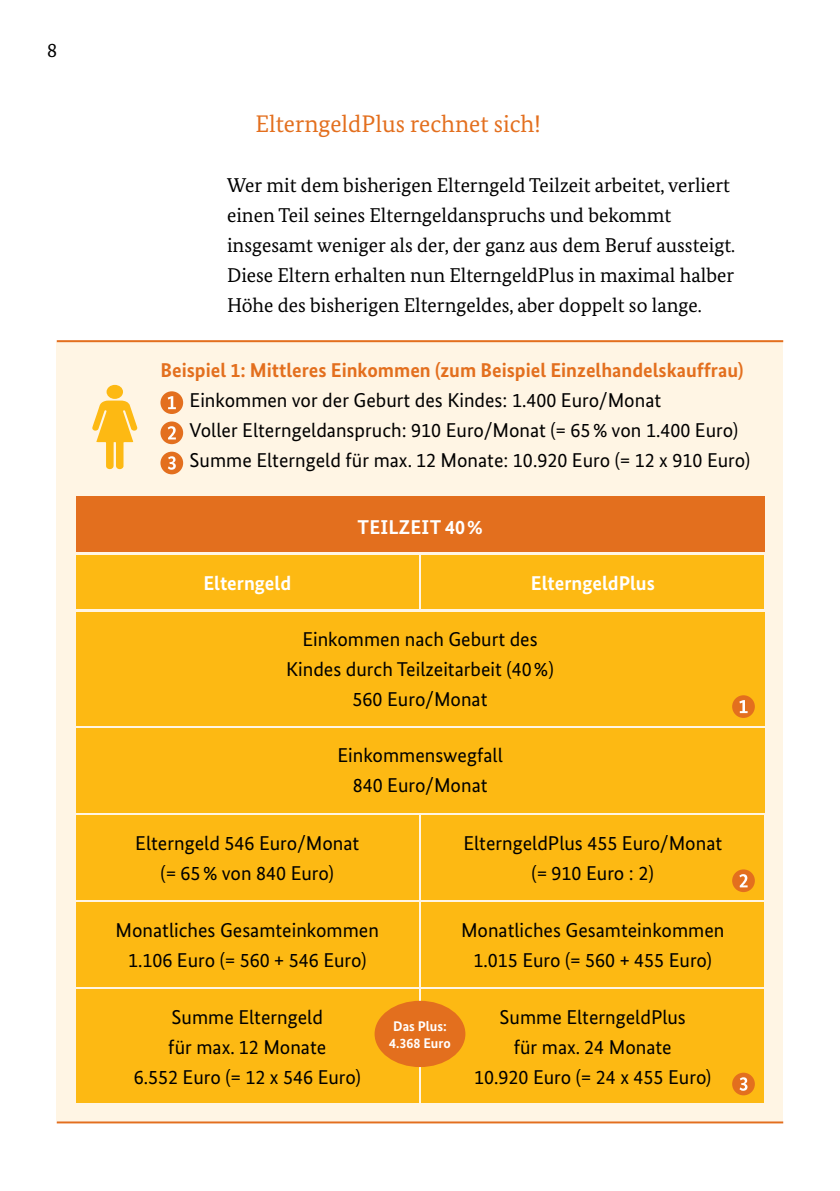
<style>
.page{position:relative;width:840px;height:1191px;background:#fff}
.page>*{position:absolute;margin:0;border:0;box-sizing:border-box;transform-origin:0 0}
.t1{font:24px "Bundes Serif";color:#e36f1e}
.t2{font:20px/30px "Bundes Sans";color:#000;text-align:center}
.t3{font:20px/30px "Bundes Serif";color:#000}
.t4{font:700 20px "Bundes Sans";color:#e36f1e}
.t5{font:700 20px "Bundes Sans";color:#fff}
.t6{font:700 14px/16.6px "Bundes Sans";color:#fff}
</style>
<div class="page">
<div style="left:57px;top:343px;width:725px;height:778px;background:#fff5e4"></div>
<svg style="left:92px;top:400px;width:45px;height:70px"></svg>
<div style="left:106px;top:385px;width:17px;height:14px;background:#fdb913;border-radius:50%"></div>
<div style="left:160px;top:391px;width:23px;height:23px;background:#e36f1e;border-radius:50%"></div>
<svg style="left:168px;top:396px;width:8px;height:13px"></svg>
<div style="left:160px;top:421px;width:23px;height:23px;background:#e36f1e;border-radius:50%"></div>
<svg style="left:168px;top:426px;width:8px;height:13px"></svg>
<div style="left:160px;top:452px;width:23px;height:22px;background:#e36f1e;border-radius:50%"></div>
<svg style="left:168px;top:456px;width:8px;height:14px"></svg>
<div style="left:76px;top:612px;width:687px;height:113px;background:#fdb913"></div>
<div style="left:76px;top:728px;width:687px;height:84px;background:#fdb913"></div>
<div style="left:76px;top:555px;width:342px;height:54px;background:#fdb913"></div>
<div style="left:76px;top:815px;width:342px;height:84px;background:#fdb913"></div>
<div style="left:421px;top:815px;width:342px;height:84px;background:#fdb913"></div>
<div style="left:731px;top:695px;width:23px;height:23px;background:#e36f1e;border-radius:50%"></div>
<svg style="left:739px;top:700px;width:8px;height:13px"></svg>
<div style="left:76px;top:496px;width:687px;height:56px;background:#e36f1e"></div>
<div style="left:76px;top:902px;width:342px;height:84px;background:#fdb913"></div>
<svg style="left:731px;top:869px;width:23px;height:23px"></svg>
<svg style="left:739px;top:874px;width:8px;height:13px"></svg>
<div style="left:421px;top:902px;width:342px;height:84px;background:#fdb913"></div>
<div style="left:76px;top:989px;width:342px;height:113px;background:#fdb913"></div>
<div style="left:421px;top:989px;width:342px;height:113px;background:#fdb913"></div>
<div style="left:421px;top:555px;width:342px;height:54px;background:#fdb913"></div>
<div style="left:731px;top:1072px;width:23px;height:23px;background:#e36f1e;border-radius:50%"></div>
<svg style="left:739px;top:1077px;width:8px;height:13px"></svg>
<div style="left:374px;top:1000px;width:91px;height:67px;background:#e36f1e;border-radius:50%"></div>
<hr style="left:57px;top:340px;width:725px;height:2px;background:#e36f1e">
<hr style="left:57px;top:1121px;width:725px;height:2px;background:#e36f1e">
<p class="t3" style="left:47px;top:35px;width:11px">8</p>
<h2 class="t1" style="left:255px;top:109px;width:286px">ElterngeldPlus rechnet sich!</h2>
<p class="t3" style="left:227px;top:170px;width:509px">Wer mit dem bisherigen Elterngeld Teilzeit arbeitet, verliert einen Teil seines Elterngeldanspruchs und bekommt insgesamt weniger als der, der ganz aus dem Beruf aussteigt.<br>Diese Eltern erhalten nun ElterngeldPlus in maximal halber Höhe des bisherigen Elterngeldes, aber doppelt so lange.</p>
<h3 class="t4" style="left:160px;top:358px;width:584px">Beispiel 1: Mittleres Einkommen (zum Beispiel Einzelhandelskauffrau)</h3>
<p class="t2" style="left:189px;top:385px;width:473px">Einkommen vor der Geburt des Kindes: 1.400 Euro/Monat</p>
<p class="t2" style="left:189px;top:415px;width:549px">Voller Elterngeldanspruch: 910 Euro/Monat (= 65 % von 1.400 Euro)</p>
<p class="t2" style="left:189px;top:445px;width:561px">Summe Elterngeld für max. 12 Monate: 10.920 Euro (= 12 x 910 Euro)</p>
<p class="t5" style="left:357px;top:515px;width:127px">TEiLzEiT 40 %</p>
<p class="t5" style="left:203px;top:571px;width:89px">Elterngeld</p>
<p class="t5" style="left:530px;top:571px;width:125px">ElterngeldPlus</p>
<p class="t2" style="left:286px;top:624px;width:269px">Einkommen nach Geburt des<br>Kindes durch Teilzeitarbeit (40%)<br>560 Euro/Monat</p>
<p class="t2" style="left:337px;top:740px;width:167px">Einkommenswegfall<br>840 Euro/Monat</p>
<p class="t2" style="left:135px;top:827px;width:225px">Elterngeld 546 Euro/Monat (= 65 % von 840 Euro)</p>
<p class="t2" style="left:463px;top:827px;width:260px">ElterngeldPlus 455 Euro/Monat (= 910 Euro : 2)</p>
<p class="t2" style="left:115px;top:914px;width:265px">Monatliches Gesamteinkommen<br>1.106 Euro (= 560 + 546 Euro)</p>
<p class="t2" style="left:461px;top:914px;width:265px">Monatliches Gesamteinkommen<br>1.015 Euro (= 560 + 455 Euro)</p>
<p class="t2" style="left:134px;top:1001px;width:228px">Summe Elterngeld<br>für max. 12 Monate<br>6.552 Euro (= 12 x 546 Euro)</p>
<p class="t2" style="left:474px;top:1001px;width:238px">Summe ElterngeldPlus<br>für max. 24 Monate<br>10.920 Euro (= 24 x 455 Euro)</p>
<p class="t6" style="left:389px;top:1017px;width:63px">Das Plus:<br>4.368 Euro</p>
</div>
